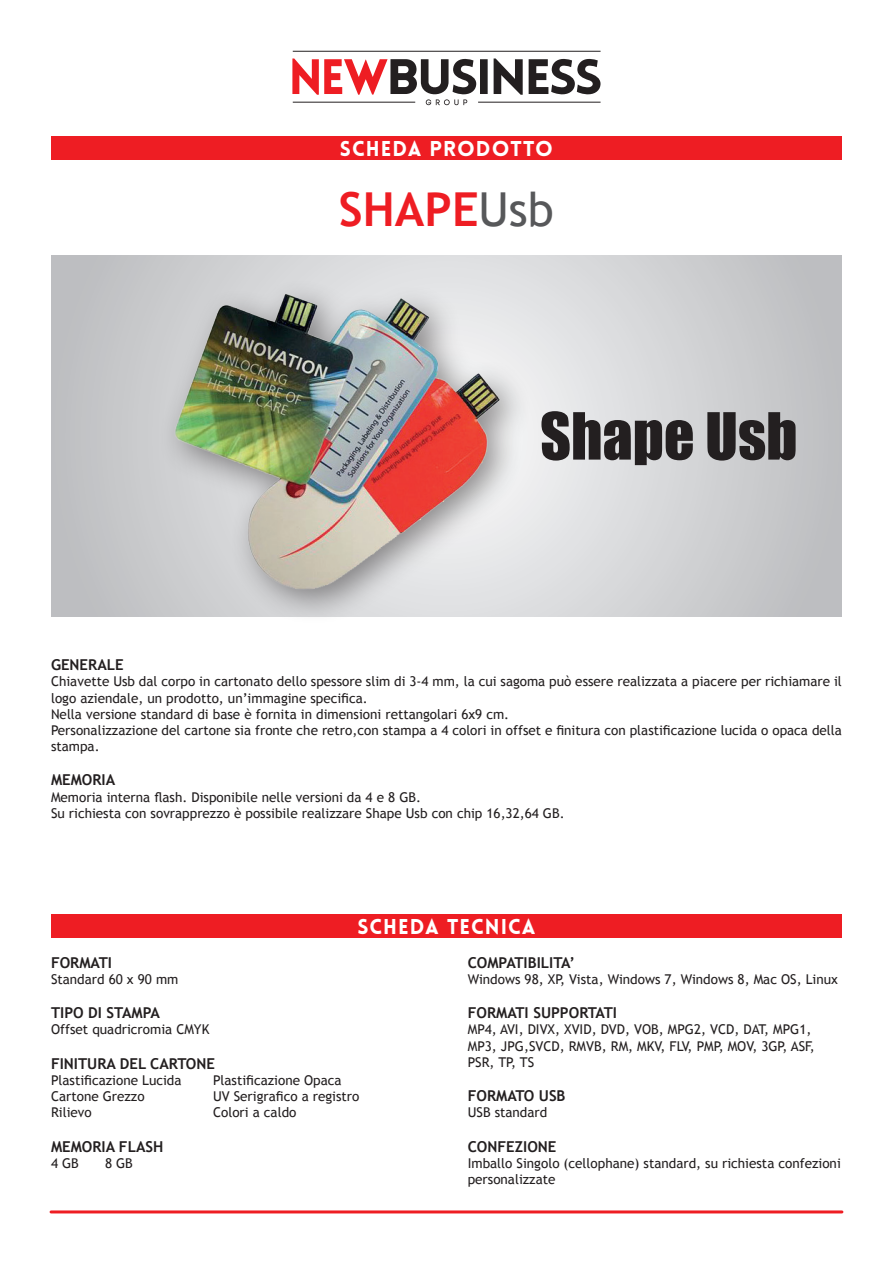
<style>
.page{position:relative;width:893px;height:1263px;background:#fff}
.page>*{position:absolute;margin:0;border:0;box-sizing:border-box;transform-origin:0 0}
.t1{font:60px "Impact";color:#231f20}
.t2{font:700 46.8px "Trebuchet MS";color:#ee1d23}
.t3{font:900 21px "Lovelo";letter-spacing:.05em;color:#fff}
.t4{font:700 15px "Trebuchet MS";color:#231f20}
.t5{font:13.5px/16.2px "Trebuchet MS";color:#231f20}
.s1{font-weight:400;color:#57585a}
</style>
<div class="page">
<svg style="left:51px;top:255px;width:791px;height:362px;background:#cecfd1"></svg>
<svg style="left:292px;top:58px;width:308px;height:47px"></svg>
<hr style="left:293px;top:102px;width:122px;height:1px;background:#231f20">
<hr style="left:293px;top:51px;width:308px;height:1px;background:#231f20">
<hr style="left:478px;top:102px;width:123px;height:1px;background:#231f20">
<hr style="left:51px;top:1210px;width:791px;height:3px;background:#ee1d23">
<div style="left:51px;top:136px;width:791px;height:23px;background:#ee1d23"></div>
<div style="left:51px;top:914px;width:791px;height:24px;background:#ee1d23"></div>
<div style="left:158px;top:277px;width:376px;height:348px;background:#231f20;opacity:.5"></div>
<img style="left:157px;top:285px;width:355px;height:315px">
<h3 class="t3" style="left:340px;top:135px;width:215px">SCHEDA PRODOTTO</h3>
<h2 class="t2" style="left:339px;top:180px;width:216px">SHAPE<span class="s1">Usb</span></h2>
<h1 class="t1" style="left:540px;top:389px;width:259px">Shape Usb</h1>
<p class="t4" style="left:51px;top:655px;width:74px">GENERALE</p>
<p class="t5" style="left:51px;top:674px;width:792px">Chiavette Usb dal corpo in cartonato dello spessore slim di 3-4 mm, la cui sagoma può essere realizzata a piacere per richiamare il logo aziendale, un prodotto, un’immagine specifica.<br>Nella versione standard di base è fornita in dimensioni rettangolari 6x9 cm.<br>Personalizzazione del cartone sia fronte che retro,con stampa a 4 colori in offset e finitura con plastificazione lucida o opaca della stampa.</p>
<p class="t4" style="left:51px;top:771px;width:66px">MEMORIA</p>
<p class="t5" style="left:51px;top:789px;width:515px">Memoria interna flash. Disponibile nelle versioni da 4 e 8 GB.<br>Su richiesta con sovrapprezzo è possibile realizzare Shape Usb con chip 16,32,64 GB.</p>
<h3 class="t3" style="left:357px;top:913px;width:180px">SCHEDA TECNICA</h3>
<p class="t4" style="left:51px;top:953px;width:63px">FORMATI</p>
<p class="t5" style="left:51px;top:971px;width:129px">Standard 60 x 90 mm</p>
<p class="t4" style="left:51px;top:1003px;width:110px">TIPO DI STAMPA</p>
<p class="t5" style="left:51px;top:1022px;width:160px">Offset quadricromia CMYK</p>
<p class="t4" style="left:51px;top:1054px;width:165px">FINITURA DEL CARTONE</p>
<p class="t5" style="left:51px;top:1072px;width:132px">Plastificazione Lucida</p>
<p class="t5" style="left:213px;top:1072px;width:130px">Plastificazione Opaca</p>
<p class="t5" style="left:51px;top:1088px;width:95px">Cartone Grezzo</p>
<p class="t5" style="left:213px;top:1088px;width:148px">UV Serigrafico a registro</p>
<p class="t5" style="left:51px;top:1104px;width:42px">Rilievo</p>
<p class="t5" style="left:213px;top:1104px;width:85px">Colori a caldo</p>
<p class="t4" style="left:51px;top:1137px;width:114px">MEMORIA FLASH</p>
<p class="t5" style="left:51px;top:1155px;width:29px">4 GB</p>
<p class="t5" style="left:105px;top:1155px;width:29px">8 GB</p>
<p class="t4" style="left:468px;top:953px;width:109px">COMPATIBILITA’</p>
<p class="t5" style="left:468px;top:971px;width:372px">Windows 98, XP, Vista, Windows 7, Windows 8, Mac OS, Linux</p>
<p class="t4" style="left:468px;top:1003px;width:151px">FORMATI SUPPORTATI</p>
<p class="t5" style="left:468px;top:1022px;width:349px">MP4, AVI, DIVX, XVID, DVD, VOB, MPG2, VCD, DAT, MPG1,<br>MP3, JPG,SVCD, RMVB, RM, MKV, FLV, PMP, MOV, 3GP, ASF,<br>PSR, TP, TS</p>
<p class="t4" style="left:468px;top:1086px;width:99px">FORMATO USB</p>
<p class="t5" style="left:468px;top:1104px;width:81px">USB standard</p>
<p class="t4" style="left:468px;top:1137px;width:90px">CONFEZIONE</p>
<p class="t5" style="left:468px;top:1155px;width:375px">Imballo Singolo (cellophane) standard, su richiesta confezioni personalizzate</p>
</div>
